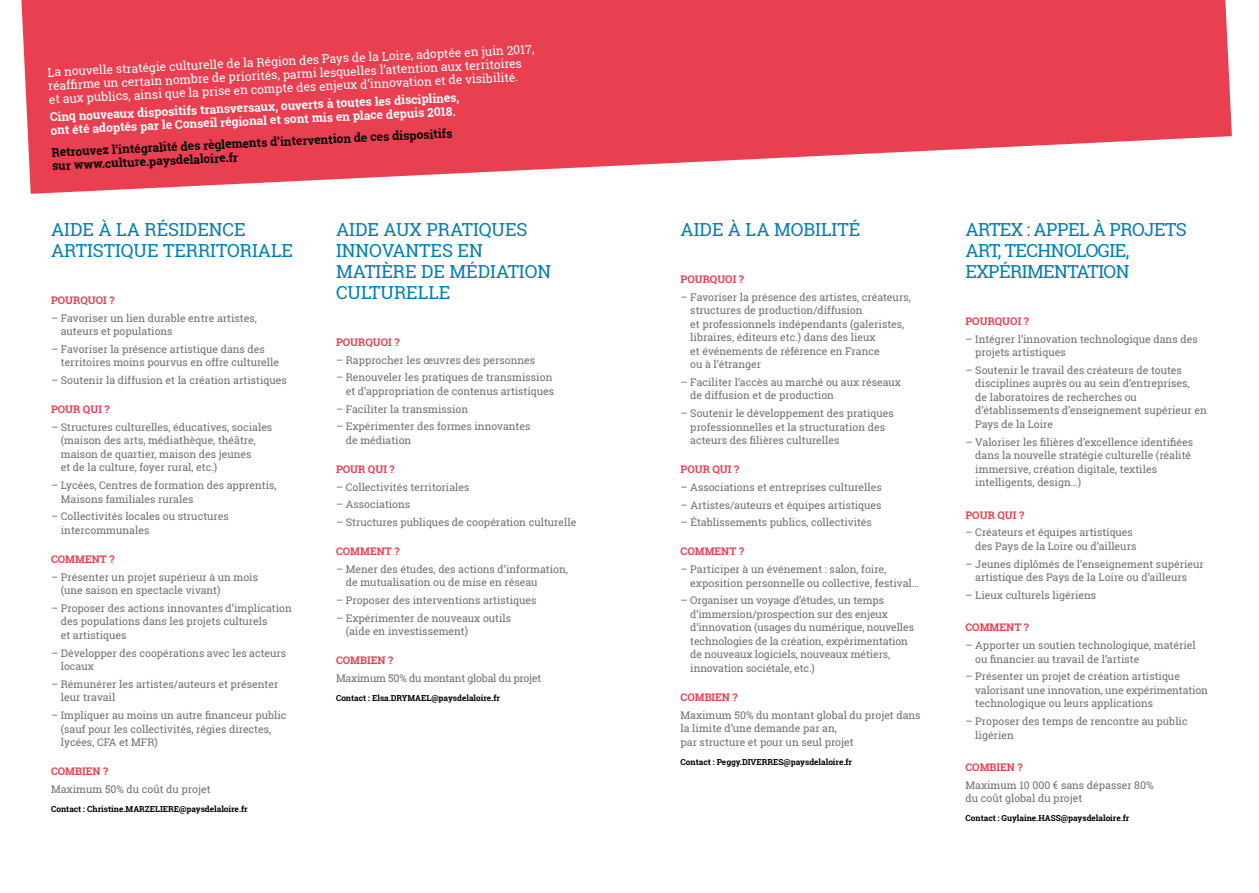
<style>
.page{position:relative;width:1259px;height:893px;background:#fff}
.page>*{position:absolute;margin:0;border:0;box-sizing:border-box;transform-origin:0 0}
.t1{font:18px/21px "Roboto Slab";color:#007eb1}
.t2{font:18px/21px "Roboto Slab";letter-spacing:-.03em;color:#007eb1}
.t3{font:12px/13.5px "Roboto Slab";color:#fff}
.t4{font:700 12px/13.5px "Roboto Slab";color:#fff}
.t5{font:700 12px/13px "Roboto Slab";color:#000}
.t6{font:10.5px/13.5px "Roboto Slab";color:#706f6f}
.t7{font:700 10.5px "Roboto Slab";color:#e83f51}
.t8{font:10.5px "Roboto Slab";letter-spacing:-.02em;color:#706f6f}
.t9{font:700 8.25px "Roboto Slab";color:#000}
</style>
<div class="page">
<svg style="left:21px;top:0;width:1211px;height:194px;fill:#e83f51"></svg>
<p class="t3" style="left:47px;top:66px;width:488px;rotate:-3deg">La nouvelle stratégie culturelle de la Région des Pays de la Loire, adoptée en juin 2017, réaffi rme un certain nombre de priorités, parmi lesquelles l’attention aux territoires et aux publics, ainsi que la prise en compte des enjeux d’innovation et de visibilité.</p>
<p class="t4" style="left:50px;top:111px;width:411px;rotate:-3deg">Cinq nouveaux dispositifs transversaux, ouverts à toutes les disciplines, ont été adoptés par le Conseil régional et sont mis en place depuis 2018.</p>
<p class="t5" style="left:51px;top:147px;width:403px;rotate:-3deg">Retrouvez l’intégralité des règlements d’intervention de ces dispositifs sur www.culture.paysdelaloire.fr</p>
<h1 class="t1" style="left:51px;top:218px;width:243px">AIDE À LA RÉSIDENCE<br>ARTISTIQUE TERRITORIALE</h1>
<h1 class="t1" style="left:336px;top:218px;width:217px">AIDE AUX PRATIQUES<br>INNOVANTES EN<br>MATIÈRE DE MÉDIATION<br>CULTURELLE</h1>
<p class="t7" style="left:51px;top:293px;width:65px">POURQUOI ?</p>
<p class="t6" style="left:61px;top:311px;width:197px;text-indent:-10px">– Favoriser un lien durable entre artistes, auteurs et populations</p>
<p class="t6" style="left:61px;top:342px;width:220px;text-indent:-10px">– Favoriser la présence artistique dans des territoires moins pourvus en offre culturelle</p>
<p class="t6" style="left:51px;top:373px;width:237px">– Soutenir la diffusion et la création artistiques</p>
<p class="t7" style="left:51px;top:402px;width:60px">POUR QUI ?</p>
<p class="t6" style="left:61px;top:420px;width:213px;text-indent:-10px">– Structures culturelles, éducatives, sociales (maison des arts, médiathèque, théâtre, maison de quartier, maison des jeunes<br>et de la culture, foyer rural, etc.)</p>
<p class="t6" style="left:61px;top:478px;width:217px;text-indent:-10px">– Lycées, Centres de formation des apprentis,<br>Maisons familiales rurales</p>
<p class="t6" style="left:61px;top:510px;width:169px;text-indent:-10px">– Collectivités locales ou structures intercommunales</p>
<p class="t7" style="left:51px;top:552px;width:65px">COMMENT ?</p>
<p class="t6" style="left:61px;top:570px;width:199px;text-indent:-10px">– Présenter un projet supérieur à un mois (une saison en spectacle vivant)</p>
<p class="t6" style="left:61px;top:601px;width:233px;text-indent:-10px">– Proposer des actions innovantes d’implication des populations dans les projets culturels<br>et artistiques</p>
<p class="t6" style="left:61px;top:646px;width:227px;text-indent:-10px">– Développer des coopérations avec les acteurs locaux</p>
<p class="t6" style="left:61px;top:677px;width:219px;text-indent:-10px">– Rémunérer les artistes/auteurs et présenter leur travail</p>
<p class="t6" style="left:61px;top:708px;width:227px;text-indent:-10px">– Impliquer au moins un autre financeur public (sauf pour les collectivités, régies directes, lycées, CFA et MFR)</p>
<p class="t7" style="left:51px;top:764px;width:59px">COMBIEN ?</p>
<p class="t6" style="left:51px;top:782px;width:161px">Maximum 50% du coût du projet</p>
<p class="t9" style="left:51px;top:803px;width:198px">Contact : Christine.MARZELIERE@paysdelaloire.fr</p>
<p class="t7" style="left:336px;top:335px;width:65px">POURQUOI ?</p>
<p class="t6" style="left:336px;top:353px;width:201px">– Rapprocher les œuvres des personnes</p>
<p class="t6" style="left:336px;top:371px;width:220px;text-align:right">– Renouveler les pratiques de transmission et d’appropriation de contenus artistiques</p>
<p class="t6" style="left:336px;top:402px;width:134px">– Faciliter la transmission</p>
<p class="t6" style="left:346px;top:420px;width:186px;text-indent:-10px">– Expérimenter des formes innovantes de médiation</p>
<p class="t7" style="left:336px;top:462px;width:60px">POUR QUI ?</p>
<p class="t6" style="left:336px;top:480px;width:135px">– Collectivités territoriales</p>
<p class="t6" style="left:336px;top:498px;width:76px">– Associations</p>
<p class="t6" style="left:336px;top:515px;width:242px">– Structures publiques de coopération culturelle</p>
<p class="t7" style="left:336px;top:544px;width:65px">COMMENT ?</p>
<p class="t6" style="left:346px;top:562px;width:224px;text-indent:-10px">– Mener des études, des actions d’information, de mutualisation ou de mise en réseau</p>
<p class="t6" style="left:336px;top:593px;width:202px">– Proposer des interventions artistiques</p>
<p class="t6" style="left:346px;top:611px;width:167px;text-indent:-10px">– Expérimenter de nouveaux outils (aide en investissement)</p>
<p class="t7" style="left:336px;top:653px;width:59px">COMBIEN ?</p>
<p class="t8" style="left:336px;top:671px;width:207px">Maximum 50% du montant global du projet</p>
<p class="t9" style="left:336px;top:692px;width:165px">Contact : Elsa.DRYMAEL@paysdelaloire.fr</p>
<h1 class="t1" style="left:680px;top:218px;width:181px">AIDE À LA MOBILITÉ</h1>
<p class="t7" style="left:680px;top:272px;width:65px">POURQUOI ?</p>
<p class="t6" style="left:690px;top:290px;width:222px;text-indent:-10px">– Favoriser la présence des artistes, créateurs, structures de production/diffusion<br>et professionnels indépendants (galeristes, libraires, éditeurs etc.) dans des lieux<br>et événements de référence en France<br>ou à l’étranger</p>
<p class="t6" style="left:690px;top:375px;width:212px;text-indent:-10px">– Faciliter l’accès au marché ou aux réseaux de diffusion et de production</p>
<p class="t6" style="left:690px;top:406px;width:205px;text-indent:-10px">– Soutenir le développement des pratiques professionnelles et la structuration des acteurs des filières culturelles</p>
<p class="t7" style="left:680px;top:462px;width:60px">POUR QUI ?</p>
<p class="t6" style="left:680px;top:480px;width:203px">– Associations et entreprises culturelles</p>
<p class="t6" style="left:680px;top:498px;width:203px">– Artistes/auteurs et équipes artistiques</p>
<p class="t6" style="left:680px;top:516px;width:193px">– Établissements publics, collectivités</p>
<p class="t7" style="left:680px;top:544px;width:65px">COMMENT ?</p>
<p class="t6" style="left:690px;top:562px;width:230px;text-indent:-10px">– Participer à un événement : salon, foire, exposition personnelle ou collective, festival…</p>
<p class="t6" style="left:690px;top:594px;width:225px;text-indent:-10px">– Organiser un voyage d’études, un temps d’immersion/prospection sur des enjeux d’innovation (usages du numérique, nouvelles technologies de la création, expérimentation de nouveaux logiciels, nouveaux métiers, innovation sociétale, etc.)</p>
<p class="t7" style="left:680px;top:690px;width:59px">COMBIEN ?</p>
<p class="t6" style="left:680px;top:708px;width:242px">Maximum 50% du montant global du projet dans la limite d’une demande par an,<br>par structure et pour un seul projet</p>
<p class="t9" style="left:680px;top:756px;width:173px">Contact : Peggy.DIVERRES@paysdelaloire.fr</p>
<h1 class="t2" style="left:965px;top:218px;width:223px">ARTEX : APPEL À PROJETS<br>ART, TECHNOLOGIE,<br>EXPÉRIMENTATION</h1>
<p class="t7" style="left:965px;top:314px;width:65px">POURQUOI ?</p>
<p class="t6" style="left:975px;top:332px;width:224px;text-indent:-10px">– Intégrer l’innovation technologique dans des projets artistiques</p>
<p class="t6" style="left:975px;top:363px;width:233px;text-indent:-10px">– Soutenir le travail des créateurs de toutes disciplines auprès ou au sein d’entreprises,<br>de laboratoires de recherches ou d’établissements d’enseignement supérieur en Pays de la Loire</p>
<p class="t6" style="left:975px;top:435px;width:219px;text-indent:-10px">– Valoriser les filières d’excellence identifiées dans la nouvelle stratégie culturelle (réalité immersive, création digitale, textiles intelligents, design…)</p>
<p class="t7" style="left:965px;top:508px;width:60px">POUR QUI ?</p>
<p class="t6" style="left:975px;top:526px;width:163px;text-indent:-10px">– Créateurs et équipes artistiques des Pays de la Loire ou d’ailleurs</p>
<p class="t6" style="left:975px;top:557px;width:230px;text-indent:-10px">– Jeunes diplômés de l’enseignement supérieur artistique des Pays de la Loire ou d’ailleurs</p>
<p class="t6" style="left:965px;top:588px;width:132px">– Lieux culturels ligériens</p>
<p class="t7" style="left:965px;top:620px;width:65px">COMMENT ?</p>
<p class="t6" style="left:975px;top:638px;width:222px;text-indent:-10px">– Apporter un soutien technologique, matériel ou financier au travail de l’artiste</p>
<p class="t6" style="left:975px;top:670px;width:234px;text-indent:-10px">– Présenter un projet de création artistique valorisant une innovation, une expérimentation technologique ou leurs applications</p>
<p class="t6" style="left:975px;top:714px;width:214px;text-indent:-10px">– Proposer des temps de rencontre au public ligérien</p>
<p class="t7" style="left:965px;top:760px;width:59px">COMBIEN ?</p>
<p class="t6" style="left:965px;top:778px;width:190px">Maximum 10 000 € sans dépasser 80% du coût global du projet</p>
<p class="t9" style="left:965px;top:813px;width:165px">Contact : Guylaine.HASS@paysdelaloire.fr</p>
</div>
